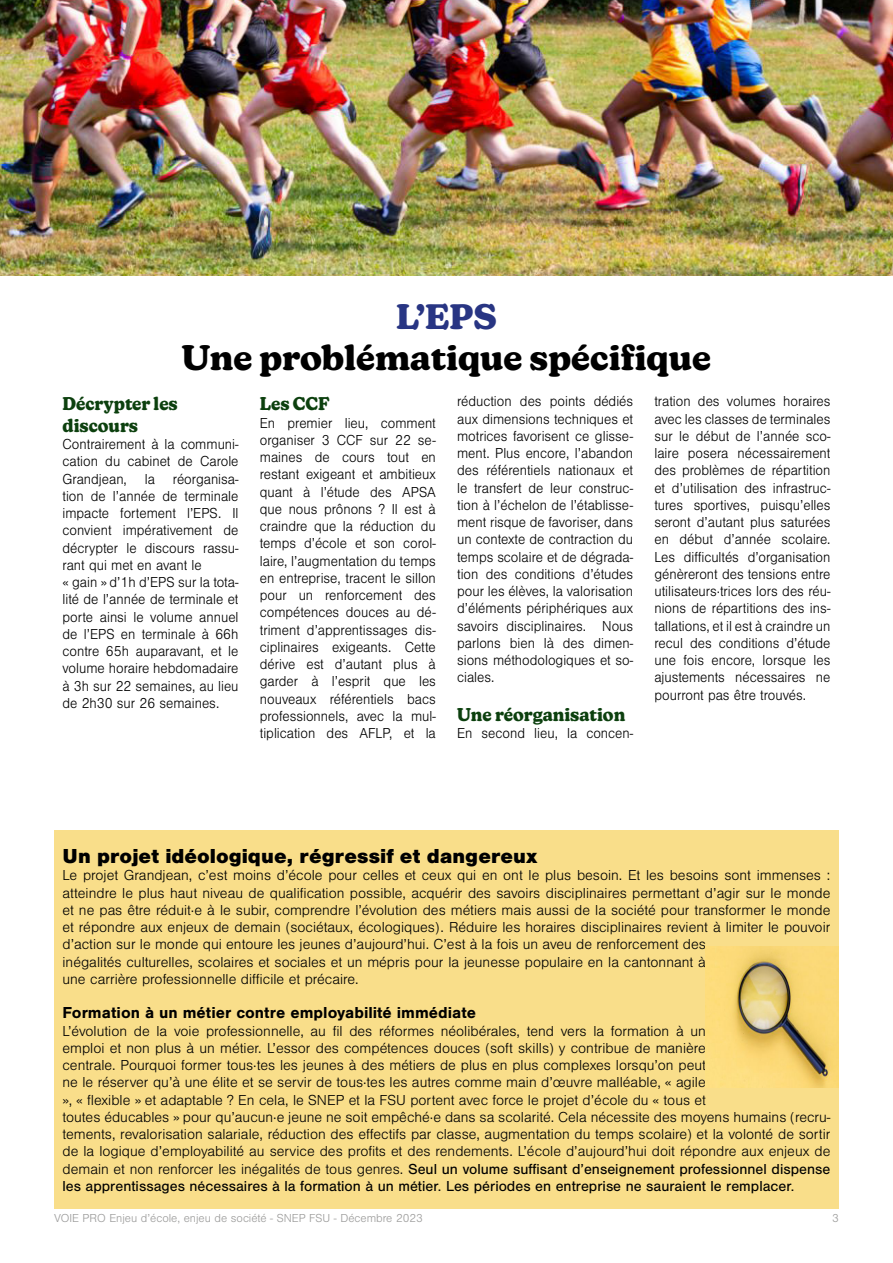
<style>
.page{position:relative;width:893px;height:1263px;background:#fff}
.page>*{position:absolute;margin:0;border:0;box-sizing:border-box;transform-origin:0 0}
.t1{font:700 34.5px "New Kansas";color:#000}
.t2{font:700 34.5px "New Kansas";color:#283583}
.t3{font:900 21px "Nimbus San";color:#000}
.t4{font:700 18px/21.6px "New Kansas";color:#0c400e;scale:.94 1}
.t5{font:700 16.5px "Nimbus San";color:#000}
.t6{font:300 15px/17.2px "Nimbus San";color:#000;text-align:justify;scale:.94 1}
.t7{font:300 15px/17.2px "Nimbus San";color:#000}
.t8{font:300 12px "Nimbus San";color:#9b9b9a}
.s1{font-weight:400}
</style>
<div class="page">
<img style="left:0;top:0;width:893px;height:276px">
<div style="left:54px;top:831px;width:785px;height:378px;background:#f9de8a"></div>
<img style="left:706px;top:946px;width:133px;height:141px">
<h1 class="t2" style="left:396px;top:296px;width:102px">L’EPS</h1>
<h1 class="t1" style="left:182px;top:337px;width:530px">Une problématique spécifique</h1>
<p class="t4" style="left:63px;top:393px;width:124px">Décrypter les discours</p>
<p class="t6" style="left:63px;top:436px;width:189px;text-align:left">Contrairement à la communi&shy;cation du cabinet de Carole<br>Grandjean, la réorganisa&shy;tion de l’année de terminale impacte fortement l’EPS. Il convient impérativement de décrypter le discours rassu&shy;rant qui met en avant le<br>« gain » d’1h d’EPS sur la tota&shy;lité de l’année de terminale et porte ainsi le volume annuel de l’EPS en terminale à 66h contre 65h auparavant, et le volume horaire hebdomadaire à 3h sur 22 semaines, au lieu de 2h30 sur 26 semaines.</p>
<p class="t4" style="left:260px;top:393px;width:76px">Les CCF</p>
<p class="t6" style="left:260px;top:414px;width:189px">En premier lieu, comment organiser 3 CCF sur 22 se&shy;maines de cours tout en restant exigeant et ambitieux quant à l’étude des APSA que nous prônons ? Il est à craindre que la réduction du temps d’école et son corol&shy;laire, l’augmentation du temps en entreprise, tracent le sillon pour un renforcement des compétences douces au dé&shy;triment d’apprentissages dis&shy;ciplinaires exigeants. Cette dérive est d’autant plus à garder à l’esprit que les nouveaux référentiels bacs professionnels, avec la mul&shy;tiplication des AFLP, et la</p>
<p class="t6" style="left:457px;top:393px;width:189px">réduction des points dédiés aux dimensions techniques et motrices favorisent ce glisse&shy;ment. Plus encore, l’abandon des référentiels nationaux et le transfert de leur construc&shy;tion à l’échelon de l’établisse&shy;ment risque de favoriser, dans un contexte de contraction du temps scolaire et de dégrada&shy;tion des conditions d’études pour les élèves, la valorisation d’éléments périphériques aux savoirs disciplinaires. Nous parlons bien là des dimen&shy;sions méthodologiques et so&shy;ciales.</p>
<p class="t4" style="left:457px;top:704px;width:180px">Une réorganisation</p>
<p class="t6" style="left:457px;top:725px;width:189px">En second lieu, la concen-</p>
<p class="t6" style="left:654px;top:393px;width:189px">tration des volumes horaires avec les classes de terminales sur le début de l’année sco&shy;laire posera nécessairement des problèmes de répartition et d’utilisation des infrastruc&shy;tures sportives, puisqu’elles seront d’autant plus saturées en début d’année scolaire.<br>Les difficultés d’organisation génèreront des tensions entre utilisateurs·trices lors des réu&shy;nions de répartitions des ins&shy;tallations, et il est à craindre un recul des conditions d’étude une fois encore, lorsque les ajustements nécessaires ne pourront pas être trouvés.</p>
<h2 class="t3" style="left:63px;top:844px;width:476px">Un projet idéologique, régressif et dangereux</h2>
<p class="t7" style="left:63px;top:867px;width:769px">Le projet Grandjean, c’est moins d’école pour celles et ceux qui en ont le plus besoin. Et les besoins sont immenses : atteindre le plus haut niveau de qualification possible, acquérir des savoirs disciplinaires permettant d’agir sur le monde et ne pas être réduit·e à le subir, comprendre l’évolution des métiers mais aussi de la société pour transformer le monde et répondre aux enjeux de demain (sociétaux, écologiques). Réduire les horaires disciplinaires revient à limiter le pouvoir d’action sur le monde qui entoure les jeunes d’aujourd’hui. C’est à la fois un aveu de renforcement des<br>inégalités culturelles, scolaires et sociales et un mépris pour la jeunesse populaire en la cantonnant à<br>une carrière professionnelle difficile et précaire.</p>
<p class="t5" style="left:63px;top:1003px;width:415px">Formation à un métier contre employabilité immédiate</p>
<p class="t7" style="left:63px;top:1022px;width:769px">L’évolution de la voie professionnelle, au fil des réformes néolibérales, tend vers la formation à un<br>emploi et non plus à un métier. L’essor des compétences douces (soft skills) y contribue de manière<br>centrale. Pourquoi former tous·tes les jeunes à des métiers de plus en plus complexes lorsqu’on peut<br>ne le réserver qu’à une élite et se servir de tous·tes les autres comme main d’œuvre malléable, « agile<br>», « flexible » et adaptable ? En cela, le SNEP et la FSU portent avec force le projet d’école du « tous et<br>toutes éducables » pour qu’aucun·e jeune ne soit empêché·e dans sa scolarité. Cela nécessite des moyens humains (recru&shy;tements, revalorisation salariale, réduction des effectifs par classe, augmentation du temps scolaire) et la volonté de sortir de la logique d’employabilité au service des profits et des rendements. L’école d’aujourd’hui doit répondre aux enjeux de demain et non renforcer les inégalités de tous genres. <span class="s1">Seul un volume suffisant d’enseignement professionnel dispense les apprentissages nécessaires à la formation à un métier. Les périodes en entreprise ne sauraient le remplacer.</span></p>
<p class="t8" style="left:54px;top:1211px;width:370px">VOIE PRO Enjeu d’école, enjeu de société - SNEP FSU - Décembre 2023</p>
<p class="t8" style="left:832px;top:1211px;width:8px">3</p>
</div>
